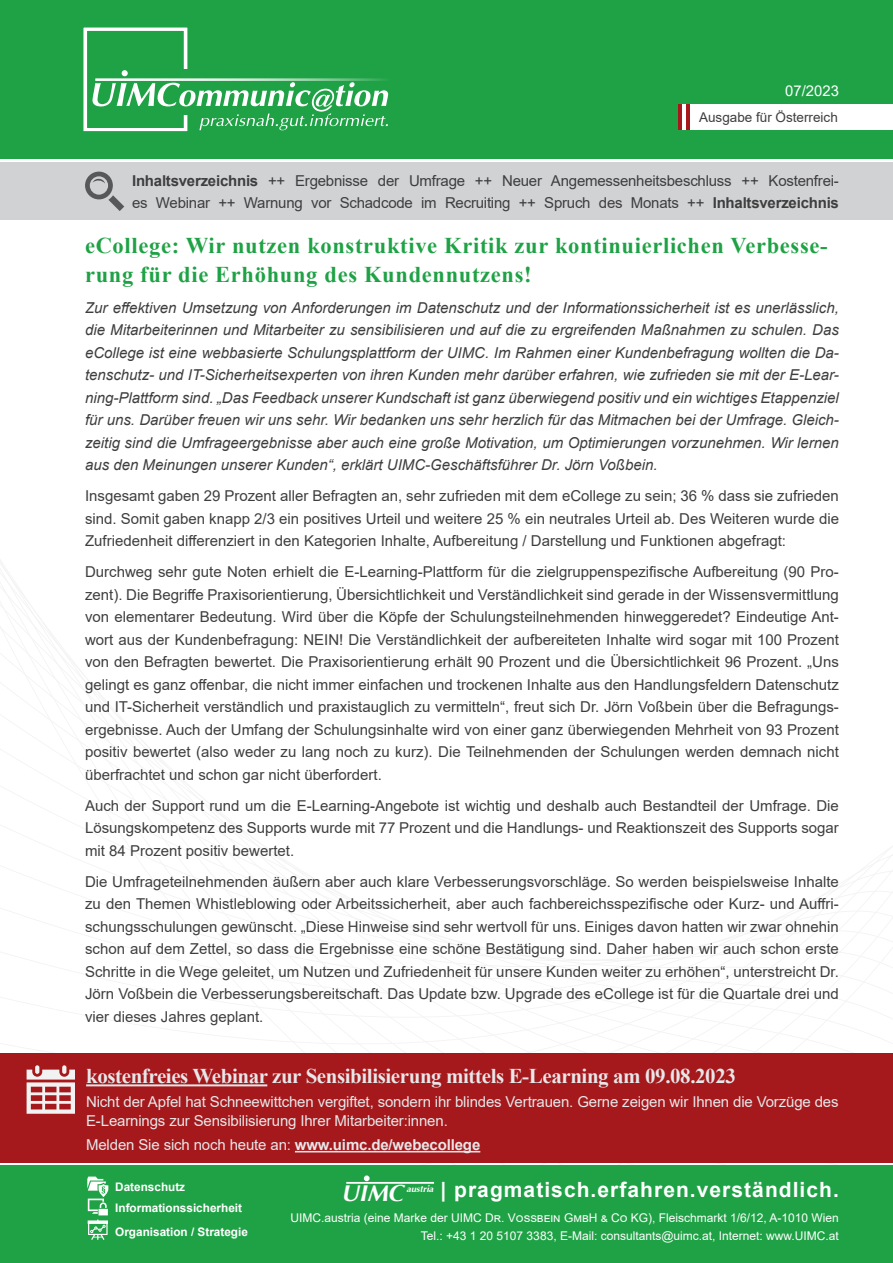
<style>
.page{position:relative;width:893px;height:1263px;background:#fff}
.page>*{position:absolute;margin:0;border:0;box-sizing:border-box;transform-origin:0 0}
.t1{font:italic 700 23.25px "Ottawa";color:#fff}
.h1_Überschrift{font:700 22.5px/28.8px "Times New Roman";letter-spacing:.03em;color:#1fa245}
.h1_Überschrift-2{font:700 21px "Times New Roman";letter-spacing:-.02em;color:#e6e7e9}
.t2{font:700 21px "Arial";letter-spacing:.05em;color:#fff}
.p_Haupttext{font:15px/22.5px "Arial";color:#3e3e3f;text-align:justify}
.p_Anreisstext{font:italic 15px/22.5px "Arial";color:#3e3e3f;text-align:justify}
.p_Haupttext-2{font:15px/19.5px "Arial";letter-spacing:-.01em;color:#e6e7e9}
.p_Haupttext-3{font:14.85px "Arial";color:#fff}
.t3{font:13.5px "Arial";color:#3e3e3f}
.t4{font:12px/18px "Arial";color:#fff;text-align:right}
.t5{font:700 11.7px/21px "Arial";color:#fff}
.t6{font:italic 700 9.15px "Ottawa";color:#fff}
.s1{font-weight:700}
</style>
<div class="page">
<svg style="left:0;top:561px;width:893px;height:604px"></svg>
<div style="left:0;top:1165px;width:893px;height:98px;background:#1fa245"></div>
<div style="left:0;top:0;width:893px;height:159px;background:#1fa245"></div>
<div style="left:0;top:163px;width:893px;height:57px;background:#d1d2d4"></div>
<svg style="left:87px;top:1176px;width:21px;height:64px"></svg>
<div style="left:0;top:1054px;width:893px;height:109px;background:#a5181b"></div>
<hr style="left:86px;top:1084px;width:181px;height:2px;background:#e6e7e9">
<hr style="left:295px;top:1151px;width:185px;height:1px;background:#e6e7e9">
<div style="left:678px;top:105px;width:215px;height:25px;background:#fff"></div>
<hr style="left:678px;top:105px;width:4px;height:25px;background:#a5181b">
<hr style="left:686px;top:105px;width:4px;height:25px;background:#a5181b">
<svg style="left:364px;top:1175px;width:6px;height:6px"></svg>
<hr style="left:346px;top:1182px;width:88px;height:2px;background:#fff">
<div style="left:83px;top:28px;width:104px;height:103px;border:3px solid #fff"></div>
<div style="left:124px;top:69px;width:134px;height:46px;background:#1fa245"></div>
<hr style="left:95px;top:78px;width:295px;height:3px;background:#fff">
<svg style="left:122px;top:70px;width:6px;height:6px"></svg>
<svg style="left:92px;top:82px;width:296px;height:48px"></svg>
<svg style="left:27px;top:1065px;width:48px;height:49px"></svg>
<svg style="left:85px;top:172px;width:39px;height:39px"></svg>
<svg style="left:35px;top:1009px;width:39px;height:39px"></svg>
<p class="p_Haupttext-3" style="left:785px;top:80px;width:55px">07/2023</p>
<p class="t3" style="left:699px;top:108px;width:140px">Ausgabe für Österreich</p>
<p class="p_Haupttext" style="left:132px;top:169px;width:708px"><span class="s1">Inhaltsverzeichnis</span> ++ Ergebnisse der Umfrage ++ Neuer Angemessenheitsbeschluss ++ Kostenfrei&shy;es Webinar ++ Warnung vor Schadcode im Recruiting ++ Spruch des Monats ++ <span class="s1">Inhaltsverzeichnis</span></p>
<p class="h1_Überschrift" style="left:85px;top:230px;width:744px">eCollege: Wir nutzen konstruktive Kritik zur kontinuierlichen Verbesse&shy;rung für die Erhöhung des Kundennutzens!</p>
<p class="p_Anreisstext" style="left:85px;top:296px;width:755px">Zur effektiven Umsetzung von Anforderungen im Datenschutz und der Informationssicherheit ist es unerlässlich, die Mitarbeiterinnen und Mitarbeiter zu sensibilisieren und auf die zu ergreifenden Maßnahmen zu schulen. Das eCollege ist eine webbasierte Schulungsplattform der UIMC. Im Rahmen einer Kundenbefragung wollten die Da&shy;tenschutz- und IT-Sicherheitsexperten von ihren Kunden mehr darüber erfahren, wie zufrieden sie mit der E-Lear&shy;ning-Plattform sind. „Das Feedback unserer Kundschaft ist ganz überwiegend positiv und ein wichtiges Etappenziel für uns. Darüber freuen wir uns sehr. Wir bedanken uns sehr herzlich für das Mitmachen bei der Umfrage. Gleich&shy;zeitig sind die Umfrageergebnisse aber auch eine große Motivation, um Optimierungen vorzunehmen. Wir lernen aus den Meinungen unserer Kunden“, erklärt UIMC-Geschäftsführer Dr. Jörn Voßbein.</p>
<p class="p_Haupttext" style="left:85px;top:484px;width:755px">Insgesamt gaben 29 Prozent aller Befragten an, sehr zufrieden mit dem eCollege zu sein; 36 % dass sie zufrieden sind. Somit gaben knapp 2/3 ein positives Urteil und weitere 25 % ein neutrales Urteil ab. Des Weiteren wurde die Zufriedenheit differenziert in den Kategorien Inhalte, Aufbereitung / Darstellung und Funktionen abgefragt:</p>
<p class="p_Haupttext" style="left:85px;top:560px;width:755px">Durchweg sehr gute Noten erhielt die E-Learning-Plattform für die zielgruppenspezifische Aufbereitung (90 Pro&shy;zent). Die Begriffe Praxisorientierung, Übersichtlichkeit und Verständlichkeit sind gerade in der Wissensvermittlung von elementarer Bedeutung. Wird über die Köpfe der Schulungsteilnehmenden hinweggeredet? Eindeutige Ant&shy;wort aus der Kundenbefragung: NEIN! Die Verständlichkeit der aufbereiteten Inhalte wird sogar mit 100 Prozent von den Befragten bewertet. Die Praxisorientierung erhält 90 Prozent und die Übersichtlichkeit 96 Prozent. „Uns gelingt es ganz offenbar, die nicht immer einfachen und trockenen Inhalte aus den Handlungsfeldern Datenschutz und IT-Sicherheit verständlich und praxistauglich zu vermitteln“, freut sich Dr. Jörn Voßbein über die Befragungs&shy;ergebnisse. Auch der Umfang der Schulungsinhalte wird von einer ganz überwiegenden Mehrheit von 93 Prozent positiv bewertet (also weder zu lang noch zu kurz). Die Teilnehmenden der Schulungen werden demnach nicht überfrachtet und schon gar nicht überfordert.</p>
<p class="p_Haupttext" style="left:85px;top:794px;width:755px">Auch der Support rund um die E-Learning-Angebote ist wichtig und deshalb auch Bestandteil der Umfrage. Die Lösungskompetenz des Supports wurde mit 77 Prozent und die Handlungs- und Reaktionszeit des Supports sogar mit 84 Prozent positiv bewertet.</p>
<p class="p_Haupttext" style="left:85px;top:870px;width:755px">Die Umfrageteilnehmenden äußern aber auch klare Verbesserungsvorschläge. So werden beispielsweise Inhalte zu den Themen Whistleblowing oder Arbeitssicherheit, aber auch fachbereichsspezifische oder Kurz- und Auffri&shy;schungsschulungen gewünscht. „Diese Hinweise sind sehr wertvoll für uns. Einiges davon hatten wir zwar ohnehin schon auf dem Zettel, so dass die Ergebnisse eine schöne Bestätigung sind. Daher haben wir auch schon erste Schritte in die Wege geleitet, um Nutzen und Zufriedenheit für unsere Kunden weiter zu erhöhen“, unterstreicht Dr.<br>Jörn Voßbein die Verbesserungsbereitschaft. Das Update bzw. Upgrade des eCollege ist für die Quartale drei und vier dieses Jahres geplant.</p>
<p class="h1_Überschrift-2" style="left:86px;top:1061px;width:651px">kostenfreies Webinar zur Sensibilisierung mittels E-Learning am 09.08.2023</p>
<p class="p_Haupttext-2" style="left:86px;top:1092px;width:754px">Nicht der Apfel hat Schneewittchen vergiftet, sondern ihr blindes Vertrauen. Gerne zeigen wir Ihnen die Vorzüge des<br>E-Learnings zur Sensibilisierung Ihrer Mitarbeiter:innen.</p>
<p class="p_Haupttext-2" style="left:86px;top:1135px;width:396px">Melden Sie sich noch heute an: <span class="s1">www.uimc.de/webecollege</span></p>
<p class="t5" style="left:115px;top:1177px;width:128px">Datenschutz<br>Informationssicherheit</p>
<p class="t5" style="left:115px;top:1221px;width:134px">Organisation / Strategie</p>
<h1 class="t1" style="left:341px;top:1179px;width:63px">UIMC</h1>
<p class="t6" style="left:406px;top:1183px;width:29px">austria</p>
<h3 class="t2" style="left:440px;top:1175px;width:400px">| pragmatisch.erfahren.verständlich.</h3>
<p class="t4" style="left:291px;top:1209px;width:550px">UIMC.austria (eine Marke der UIMC Dr. Vossbein GmbH &amp; Co KG), Fleischmarkt 1/6/12, A-1010 Wien<br>Tel.: +43 1 20 5107 3383, E-Mail: consultants@uimc.at, Internet: www.UIMC.at</p>
</div>
